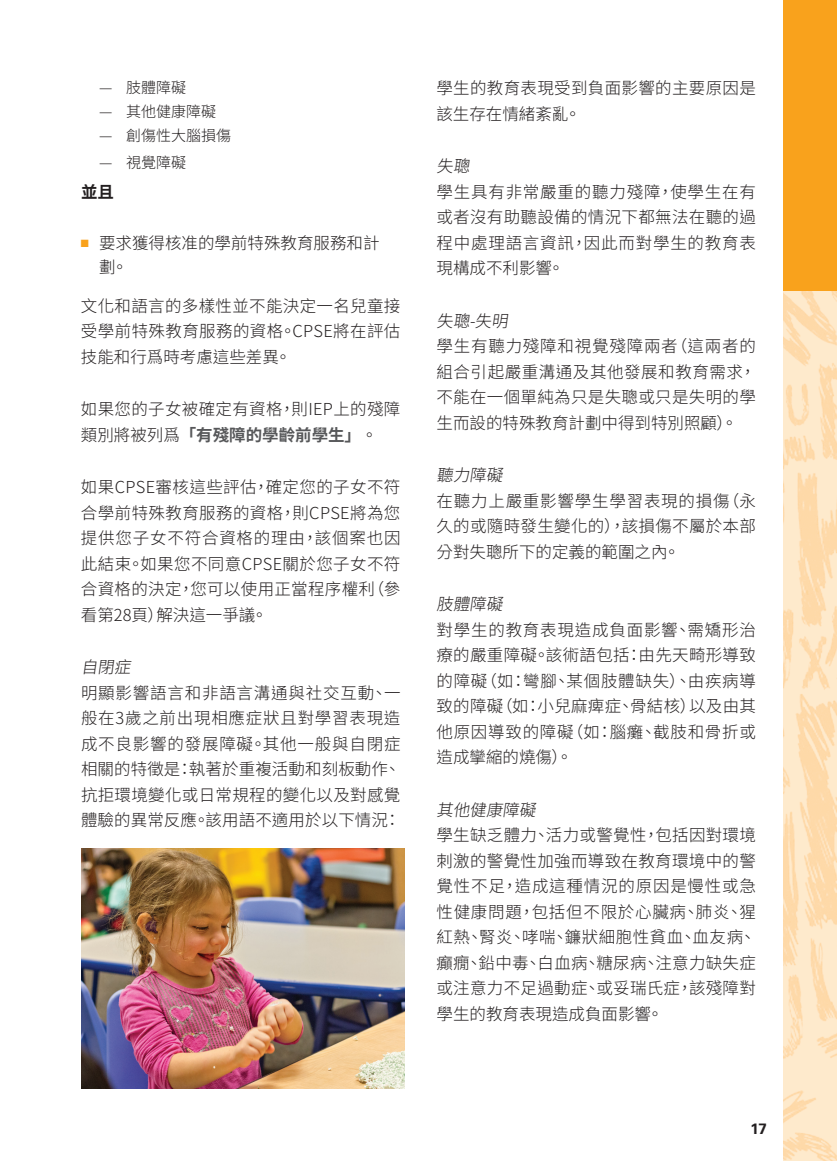
<style>
.page{position:relative;width:837px;height:1161px;background:#fff}
.page>*{position:absolute;margin:0;border:0;box-sizing:border-box;transform-origin:0 0}
.t1{font:300 16.5px/25.5px "Noto Sans CJ Ktc";letter-spacing:.02em;color:#231f20;text-align:justify}
.t2{font:300 16.5px/24px "Noto Sans CJ Ktc";color:#231f20}
.t3{font:700 16.5px "Noto Sans CJ Ktc";color:#231f20}
.t4{font:300 15px "Noto Sans CJ Ktc";color:#231f20}
.t5{font:700 15px "Univers LT Std";color:#231f20}
.s1{color:#f9a21c}
.s2{font-weight:700;color:#57585a}
</style>
<div class="page">
<img style="left:783px;top:291px;width:54px;height:870px">
<div style="left:783px;top:0;width:54px;height:290px;background:#f9a21c"></div>
<img style="left:81px;top:849px;width:324px;height:240px">
<p class="t4" style="left:99px;top:79px;width:88px">— 肢體障礙</p>
<p class="t4" style="left:99px;top:103px;width:118px">— 其他健康障礙</p>
<p class="t4" style="left:99px;top:127px;width:133px">— 創傷性大腦損傷</p>
<p class="t4" style="left:99px;top:154px;width:88px">— 視覺障礙</p>
<h3 class="t3" style="left:81px;top:183px;width:34px">並且</h3>
<p class="t2" style="left:99px;top:231px;width:282px;text-indent:-18px"><span class="s1">■</span> 要求獲得核准的學前特殊教育服務和計劃。</p>
<p class="t1" style="left:81px;top:293px;width:321px">文化和語言的多樣性並不能決定一名兒童接受學前特殊教育服務的資格。CPSE將在評估技能和行爲時考慮這些差異。</p>
<p class="t1" style="left:81px;top:397px;width:321px">如果您的子女被確定有資格，則IEP上的殘障類別將被列爲<span class="s2">「有殘障的學齡前學生」</span>。</p>
<p class="t1" style="left:81px;top:475px;width:321px">如果CPSE審核這些評估，確定您的子女不符合學前特殊教育服務的資格，則CPSE將為您提供您子女不符合資格的理由，該個案也因此結束。如果您不同意CPSE關於您子女不符合資格的決定，您可以使用正當程序權利（參看第28頁）解決這一爭議。</p>
<h3 class="t1" style="left:81px;top:655px;width:58px">自閉症</h3>
<p class="t1" style="left:81px;top:680px;width:321px">明顯影響語言和非語言溝通與社交互動、一般在3歲之前出現相應症狀且對學習表現造成不良影響的發展障礙。其他一般與自閉症相關的特徵是：執著於重複活動和刻板動作、抗拒環境變化或日常規程的變化以及對感覺體驗的異常反應。該用語不適用於以下情況：</p>
<p class="t1" style="left:436px;top:76px;width:321px">學生的教育表現受到負面影響的主要原因是該生存在情緒紊亂。</p>
<h3 class="t1" style="left:436px;top:154px;width:41px">失聰</h3>
<p class="t1" style="left:436px;top:179px;width:321px">學生具有非常嚴重的聽力殘障，使學生在有或者沒有助聽設備的情況下都無法在聽的過程中處理語言資訊，因此而對學生的教育表現構成不利影響。</p>
<h3 class="t1" style="left:436px;top:308px;width:80px">失聰-失明</h3>
<p class="t1" style="left:436px;top:334px;width:321px">學生有聽力殘障和視覺殘障兩者（這兩者的組合引起嚴重溝通及其他發展和教育需求，不能在一個單純為只是失聰或只是失明的學生而設的特殊教育計劃中得到特別照顧）。</p>
<h3 class="t1" style="left:436px;top:463px;width:74px">聽力障礙</h3>
<p class="t1" style="left:436px;top:488px;width:321px">在聽力上嚴重影響學生學習表現的損傷（永久的或隨時發生變化的），該損傷不屬於本部分對失聰所下的定義的範圍之內。</p>
<h3 class="t1" style="left:436px;top:592px;width:74px">肢體障礙</h3>
<p class="t1" style="left:436px;top:617px;width:321px">對學生的教育表現造成負面影響、需矯形治療的嚴重障礙。該術語包括：由先天畸形導致的障礙（如：彎腳、某個肢體缺失）、由疾病導致的障礙（如：小兒麻痺症、骨結核）以及由其他原因導致的障礙（如：腦癱、截肢和骨折或造成攣縮的燒傷）。</p>
<h3 class="t1" style="left:436px;top:797px;width:107px">其他健康障礙</h3>
<p class="t1" style="left:436px;top:823px;width:321px">學生缺乏體力、活力或警覺性，包括因對環境刺激的警覺性加強而導致在教育環境中的警覺性不足，造成這種情況的原因是慢性或急性健康問題，包括但不限於心臟病、肺炎、猩紅熱、腎炎、哮喘、鐮狀細胞性貧血、血友病、癲癇、鉛中毒、白血病、糖尿病、注意力缺失症或注意力不足過動症、或妥瑞氏症，該殘障對學生的教育表現造成負面影響。</p>
<p class="t5" style="left:751px;top:1120px;width:18px">17</p>
</div>
